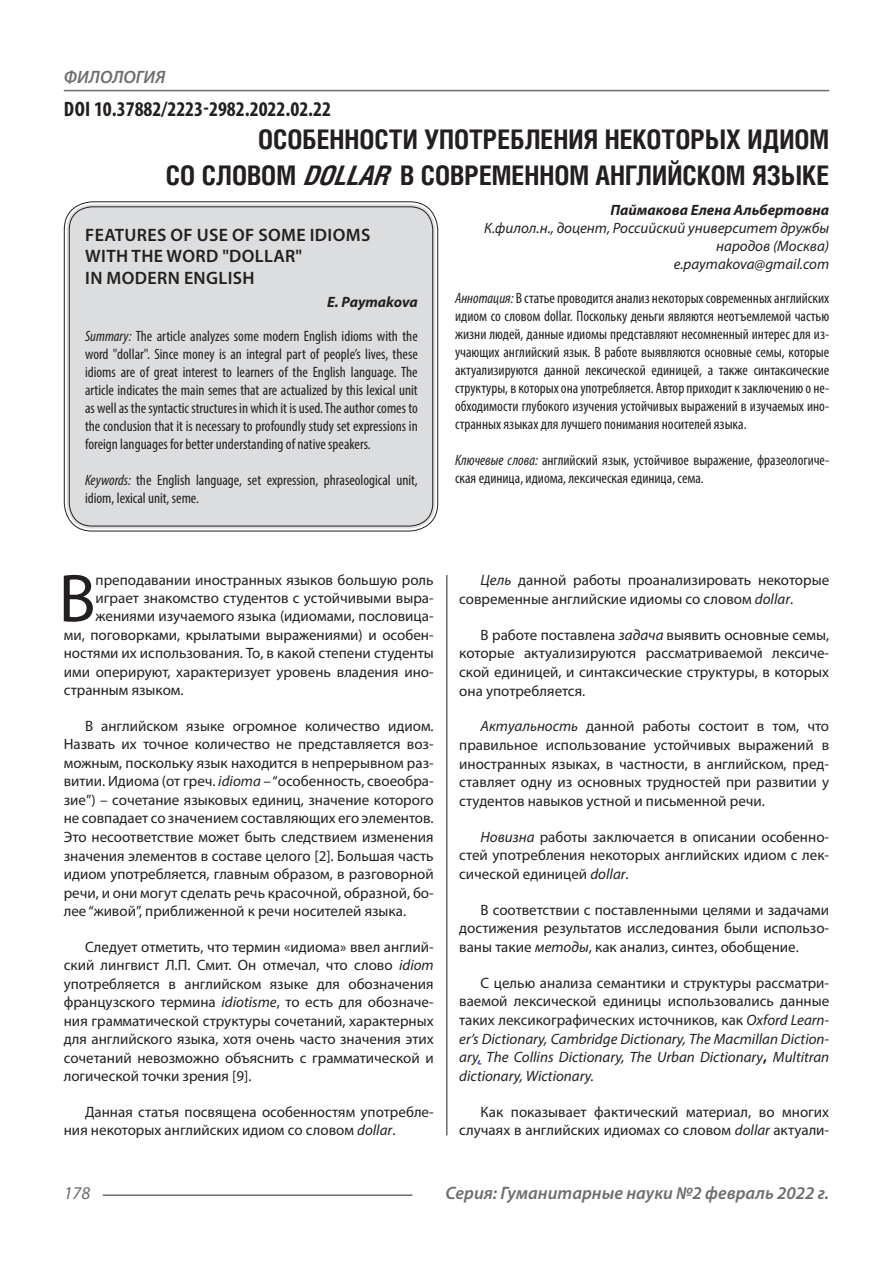
<style>
.page{position:relative;width:893px;height:1263px;background:#fff}
.page>*{position:absolute;margin:0;border:0;box-sizing:border-box;transform-origin:0 0}
.Статья_текст_первый{font:68.4px "Myriad Pro";color:#231f20}
.Статья_название{font:700 27px "Helios Cond C";color:#231f20}
.ДОИ{font:700 condensed 21px "Myriad Pro";color:#231f20}
.Статья_название_англ{font:600 18px "Myriad Pro";letter-spacing:.02em;color:#231f20}
.t1{font:italic 600 18px "Myriad Pro";color:#6c6d70}
.t2{font:italic 18px "Myriad Pro";color:#6c6d70}
.Статья_текст{font:15px/18.5px "Myriad Pro";color:#231f20;text-align:justify}
.Статья_аннотация_тек{font:condensed 15px/18px "Myriad Pro";color:#231f20;text-align:justify}
.Статья_аннотация_анг{font:condensed 15px/18px "Myriad Pro";color:#231f20;text-align:justify}
.Статья_текст_первый-2{font:15px "Myriad Pro";color:#231f20}
.Статья_текст-2{font:italic 15px/18.6px "Myriad Pro";color:#231f20;text-align:justify}
.Статья_автор_инфо{font:italic 15px/18px "Myriad Pro";color:#231f20;text-align:right}
.Статья_автор_фио_рус{font:italic 700 15px "Myriad Pro";color:#231f20}
.Статья_автор_англ{font:italic 700 15px "Myriad Pro";letter-spacing:-.005em;color:#231f20}
.s1{font-style:italic}
.s2{font-style:normal}
.s3{color:#00f}
.s4{font-weight:700;font-style:normal}
</style>
<div class="page">
<hr style="left:446px;top:128px;width:1px;height:1007px;background:#231f20">
<hr style="left:103px;top:1194px;width:309px;height:2px;background:#6c6d70">
<hr style="left:64px;top:90px;width:765px;height:1px;background:#6c6d70">
<div style="left:67px;top:204px;width:368px;height:324px;background:#dcdddf;border-radius:26px"></div>
<div style="left:64px;top:201px;width:374px;height:330px;border:1px solid #231f20;border-radius:28px"></div>
<div style="left:69px;top:206px;width:364px;height:320px;border:1px solid #231f20;border-radius:23px"></div>
<p class="t1" style="left:64px;top:66px;width:103px">ФИЛОЛОГИЯ</p>
<p class="ДОИ" style="left:64px;top:96px;width:269px">DOI 10.37882/2223-2982.2022.02.22</p>
<p class="Статья_название" style="left:258px;top:124px;width:573px">ОСОБЕННОСТИ УПОТРЕБЛЕНИЯ НЕКОТОРЫХ ИДИОМ</p>
<p class="Статья_название" style="left:166px;top:160px;width:665px">СО СЛОВОМ <span class="s1">DOLLAR</span> В СОВРЕМЕННОМ АНГЛИЙСКОМ ЯЗЫКЕ</p>
<p class="Статья_автор_фио_рус" style="left:610px;top:200px;width:220px">Паймакова Елена Альбертовна</p>
<p class="Статья_автор_инфо" style="left:484px;top:218px;width:346px">К.филол.н., доцент, Российский университет дружбы народов (Москва)</p>
<p class="Статья_автор_инфо" style="left:674px;top:254px;width:157px">e.paymakova@gmail.com</p>
<p class="Статья_аннотация_тек" style="left:455px;top:288px;width:376px"><span class="s1">Аннотация:</span> В статье проводится анализ некоторых современных английских идиом со словом dollar. Поскольку деньги являются неотъемлемой частью жизни людей, данные идиомы представляют несомненный интерес для из&shy;учающих английский язык. В работе выявляются основные семы, которые актуализируются данной лексической единицей, а также синтаксические структуры, в которых она употребляется. Автор приходит к заключению о не&shy;обходимости глубокого изучения устойчивых выражений в изучаемых ино&shy;странных языках для лучшего понимания носителей языка.</p>
<p class="Статья_аннотация_тек" style="left:455px;top:450px;width:376px"><span class="s1">Ключевые слова:</span> английский язык, устойчивое выражение, фразеологиче&shy;ская единица, идиома, лексическая единица, сема.</p>
<p class="Статья_название_англ" style="left:85px;top:223px;width:287px">FEATURES OF USE OF SOME IDIOMS</p>
<p class="Статья_название_англ" style="left:85px;top:245px;width:219px">WITH THE WORD "DOLLAR"</p>
<p class="Статья_название_англ" style="left:85px;top:266px;width:171px">IN MODERN ENGLISH</p>
<p class="Статья_автор_англ" style="left:327px;top:292px;width:92px">E. Paymakova</p>
<p class="Статья_аннотация_анг" style="left:85px;top:327px;width:334px"><span class="s1">Summary:</span> The article analyzes some modern English idioms with the word "dollar". Since money is an integral part of people’s lives, these idioms are of great interest to learners of the English language. The article indicates the main semes that are actualized by this lexical unit as well as the syntactic structures in which it is used. The author comes to the conclusion that it is necessary to profoundly study set expressions in foreign languages for better understanding of native speakers.</p>
<p class="Статья_аннотация_анг" style="left:85px;top:471px;width:334px"><span class="s1">Keywords:</span> the English language, set expression, phraseological unit, idiom, lexical unit, seme.</p>
<p class="Статья_текст_первый" style="left:59px;top:556px;width:39px">В</p>
<p class="Статья_текст_первый-2" style="left:96px;top:571px;width:340px">преподавании иностранных языков большую роль</p>
<p class="Статья_текст_первый-2" style="left:96px;top:589px;width:340px">играет знакомство студентов с устойчивыми выра-</p>
<p class="Статья_текст_первый-2" style="left:96px;top:607px;width:340px">жениями изучаемого языка (идиомами, пословица-</p>
<p class="Статья_текст_первый-2" style="left:64px;top:625px;width:371px">ми, поговорками, крылатыми выражениями) и особен-</p>
<p class="Статья_текст_первый-2" style="left:64px;top:644px;width:371px">ностями их использования. То, в какой степени студенты</p>
<p class="Статья_текст_первый-2" style="left:64px;top:663px;width:371px">ими оперируют, характеризует уровень владения ино-</p>
<p class="Статья_текст_первый-2" style="left:64px;top:681px;width:121px">странным языком.</p>
<p class="Статья_текст" style="left:64px;top:716px;width:371px;text-indent:21px">В английском языке огромное количество идиом.<br>Назвать их точное количество не представляется воз&shy;можным, поскольку язык находится в непрерывном раз&shy;витии. Идиома (от греч. <span class="s1">idioma</span> – “особенность, своеобра&shy;зие”) – сочетание языковых единиц, значение которого не совпадает со значением составляющих его элементов.<br>Это несоответствие может быть следствием изменения значения элементов в составе целого [2]. Большая часть идиом употребляется, главным образом, в разговорной речи, и они могут сделать речь красочной, образной, бо&shy;лее “живой”, приближенной к речи носителей языка.</p>
<p class="Статья_текст" style="left:64px;top:937px;width:371px;text-indent:21px">Следует отметить, что термин «идиома» ввел англий&shy;ский лингвист Л.П. Смит. Он отмечал, что слово <span class="s1">idiom </span>употребляется в английском языке для обозначения французского термина <span class="s1">idiotisme</span>, то есть для обозначе&shy;ния грамматической структуры сочетаний, характерных для английского языка, хотя очень часто значения этих сочетаний невозможно объяснить с грамматической и логической точки зрения [9].</p>
<p class="Статья_текст" style="left:64px;top:1102px;width:371px;text-indent:21px">Данная статья посвящена особенностям употребле&shy;ния некоторых английских идиом со словом <span class="s1">dollar</span>.</p>
<p class="Статья_текст" style="left:459px;top:571px;width:371px;text-indent:21px"><span class="s1">Цель</span> данной работы проанализировать некоторые современные английские идиомы со словом <span class="s1">dollar</span>.</p>
<p class="Статья_текст" style="left:459px;top:625px;width:371px;text-indent:21px">В работе поставлена <span class="s1">задача</span> выявить основные семы, которые актуализируются рассматриваемой лексиче&shy;ской единицей, и синтаксические структуры, в которых она употребляется.</p>
<p class="Статья_текст" style="left:459px;top:717px;width:371px;text-indent:21px"><span class="s1">Актуальность</span> данной работы состоит в том, что правильное использование устойчивых выражений в иностранных языках, в частности, в английском, пред&shy;ставляет одну из основных трудностей при развитии у студентов навыков устной и письменной речи.</p>
<p class="Статья_текст" style="left:459px;top:827px;width:371px;text-indent:21px"><span class="s1">Новизна</span> работы заключается в описании особенно&shy;стей употребления некоторых английских идиом с лек&shy;сической единицей <span class="s1">dollar</span>.</p>
<p class="Статья_текст" style="left:459px;top:900px;width:371px;text-indent:21px">В соответствии с поставленными целями и задачами достижения результатов исследования были использо&shy;ваны такие <span class="s1">методы</span>, как анализ, синтез, обобщение.</p>
<p class="Статья_текст-2" style="left:459px;top:973px;width:371px;text-indent:21px"><span class="s2">С целью анализа семантики и структуры рассматри&shy;ваемой лексической единицы использовались данные таких лексикографических источников, как</span> Oxford Learn&shy;er’s Dictionary, Cambridge Dictionary, The Macmillan Diction&shy;ary<span class="s3">,</span> The Collins Dictionary, The Urban Dictionary<span class="s4">,</span> Multitran dictionary, Wictionary.</p>
<p class="Статья_текст" style="left:459px;top:1102px;width:371px;text-align:right">Как показывает фактический материал, во многих случаях в английских идиомах со словом <span class="s1">dollar</span> актуали-</p>
<p class="t2" style="left:64px;top:1182px;width:28px">178</p>
<p class="t1" style="left:445px;top:1182px;width:385px">Серия: Гуманитарные науки №2 февраль 2022 г.</p>
</div>
